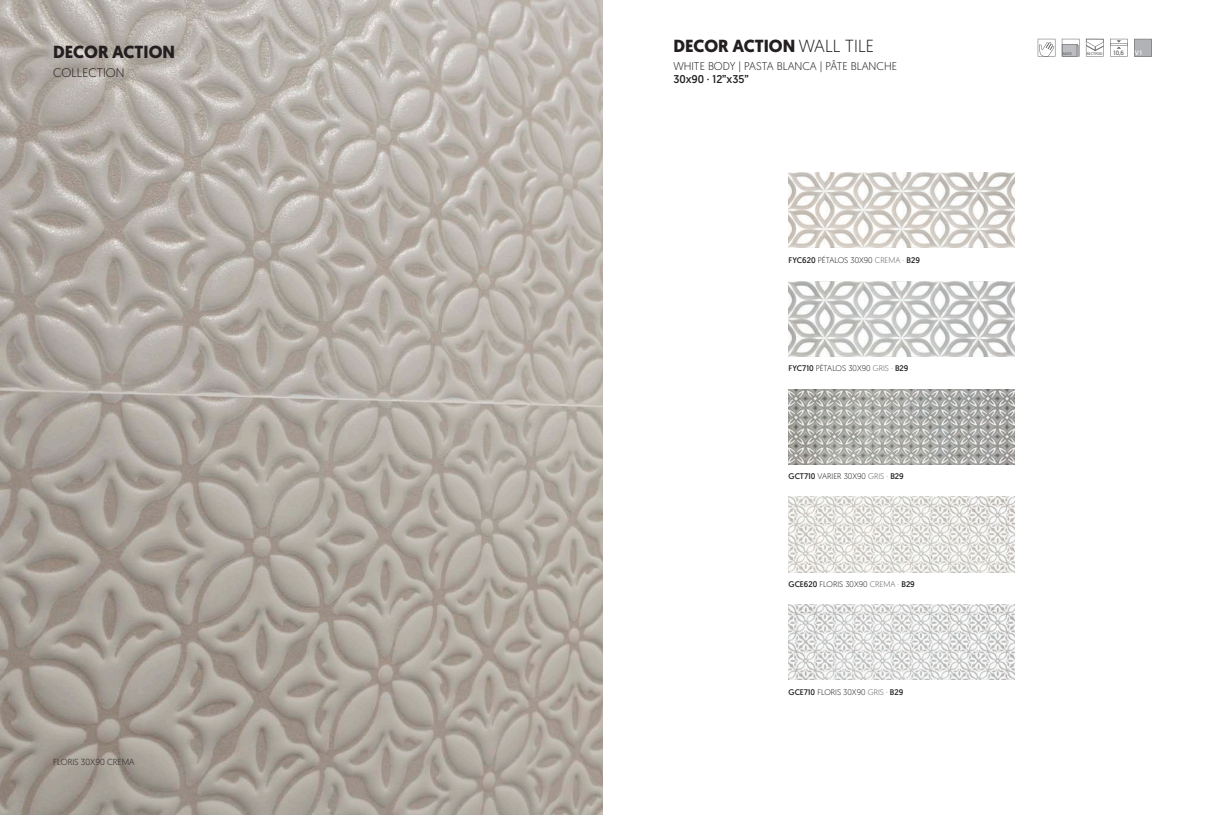
<style>
.page{position:relative;width:1205px;height:815px;background:#fff}
.page>*{position:absolute;margin:0;border:0;box-sizing:border-box;transform-origin:0 0}
.t1{font:700 17.5px "Geomanist";color:#231f20}
.t2{font:300 12.5px "Geomanist";color:#231f20}
.t3{font:300 11.25px "Geomanist";color:#231f20}
.t4{font:11.25px "Geomanist";color:#231f20}
.t5{font:300 8.75px "Geomanist";color:#231f20}
.t6{font:300 8.12px "Geomanist";color:#231f20}
.t7{font:6.25px "Geomanist";color:#636366}
.t8{font:6.25px "Geomanist";color:#fff}
.t9{font:3.75px "Geomanist";letter-spacing:-.015em;color:#636366}
.s1{font-weight:300}
.s2{font-weight:400}
.s3{color:#636366}
</style>
<div class="page">
<img style="left:788px;top:173px;width:226px;height:75px">
<img style="left:788px;top:281px;width:226px;height:75px">
<img style="left:788px;top:389px;width:226px;height:75px">
<img style="left:788px;top:497px;width:226px;height:75px">
<img style="left:788px;top:605px;width:226px;height:75px">
<svg style="left:1037px;top:39px;width:18px;height:18px"></svg>
<svg style="left:1062px;top:39px;width:17px;height:18px"></svg>
<svg style="left:1086px;top:39px;width:17px;height:18px"></svg>
<svg style="left:1134px;top:39px;width:18px;height:18px"></svg>
<svg style="left:1110px;top:39px;width:17px;height:18px"></svg>
<img style="left:0;top:0;width:602px;height:815px">
<p class="t1" style="left:53px;top:40px;width:123px">DECOR ACTION</p>
<p class="t2" style="left:53px;top:64px;width:73px">COLLECTION</p>
<p class="t5" style="left:53px;top:756px;width:83px">FLORIS 30X90 CREMA</p>
<p class="t1" style="left:673px;top:34px;width:202px">DECOR ACTION <span class="s1">WALL TILE</span></p>
<p class="t3" style="left:673px;top:58px;width:225px">WHITE BODY | PASTA BLANCA | PÂTE BLANCHE</p>
<p class="t4" style="left:673px;top:72px;width:77px">30x90 · 12”x35”</p>
<p class="t6" style="left:788px;top:255px;width:133px"><span class="s2">FYC620</span> PÉTALOS 30X90 <span class="s3">CREMA ·</span> <span class="s2">B29</span></p>
<p class="t6" style="left:788px;top:363px;width:121px"><span class="s2">FYC710</span> PÉTALOS 30X90 <span class="s3">GRIS ·</span> <span class="s2">B29</span></p>
<p class="t6" style="left:788px;top:471px;width:117px"><span class="s2">GCT710</span> VARIER 30X90 <span class="s3">GRIS ·</span> <span class="s2">B29</span></p>
<p class="t6" style="left:788px;top:579px;width:128px"><span class="s2">GCE620</span> FLORIS 30X90 <span class="s3">CREMA ·</span> <span class="s2">B29</span></p>
<p class="t6" style="left:788px;top:687px;width:116px"><span class="s2">GCE710</span> FLORIS 30X90 <span class="s3">GRIS ·</span> <span class="s2">B29</span></p>
<p class="t9" style="left:1063px;top:51px;width:11px">MATE</p>
<p class="t9" style="left:1087px;top:51px;width:17px">RECTIFIED</p>
<p class="t7" style="left:1113px;top:49px;width:12px">10,6</p>
<p class="t8" style="left:1135px;top:49px;width:8px">V1</p>
</div>
